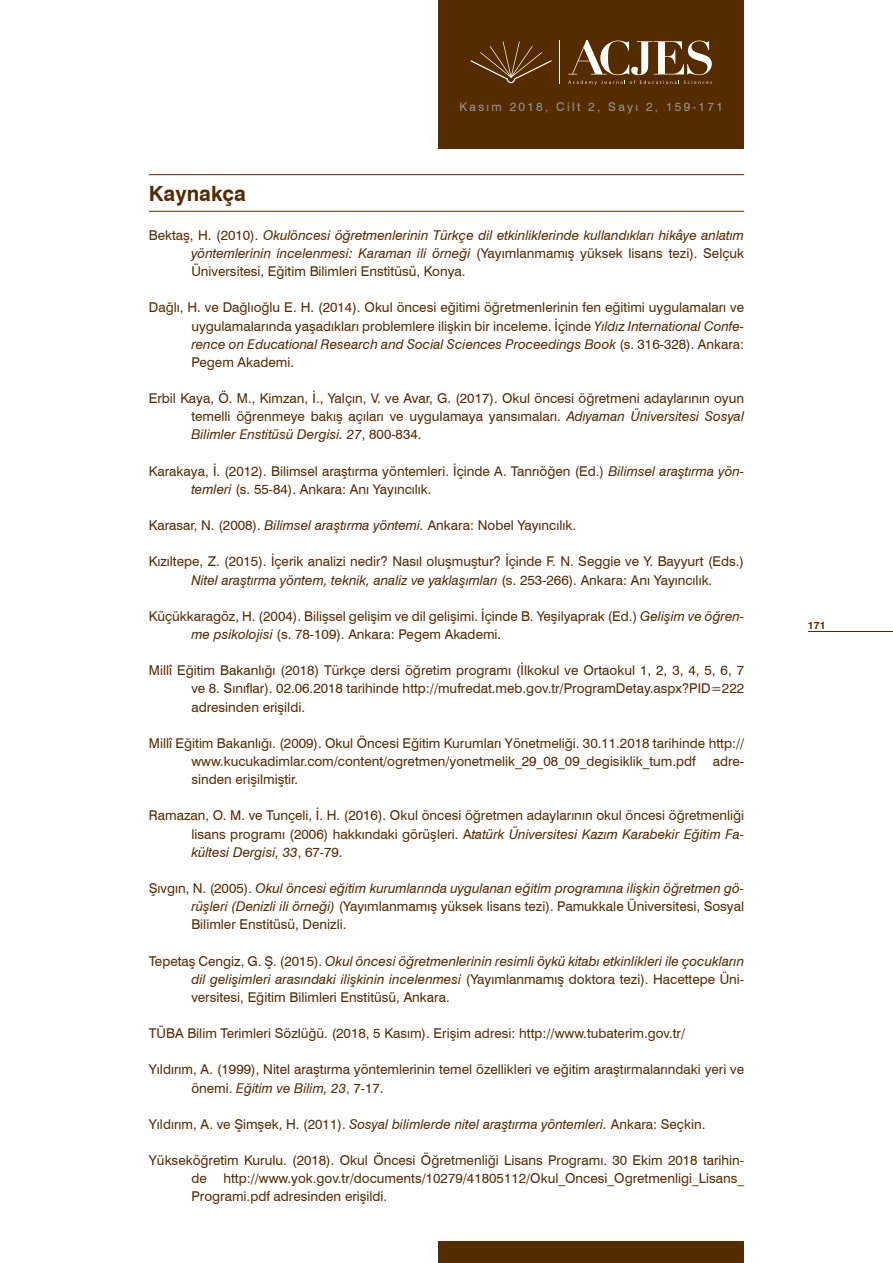
<style>
.page{position:relative;width:893px;height:1263px;background:#fff}
.page>*{position:absolute;margin:0;border:0;box-sizing:border-box;transform-origin:0 0}
.t1{font:700 21px "Swiss 721 BT";color:#552b00}
.t2{font:13.5px/18.1px "Swiss 721 BT";color:#552b00;text-align:justify}
.t3{font:italic 13.5px/18.1px "Swiss 721 BT";color:#552b00;text-align:justify}
.t4{font:12px "Swiss 721 BT";letter-spacing:.19em;color:#939598}
.t5{font:12px "Swiss 721 BT";letter-spacing:.21em;color:#939598}
.t6{font:700 10.5px "Swiss 721 BT";color:#552b00}
.s1{font-style:normal}
.s2{font-style:italic}
</style>
<div class="page">
<div style="left:438px;top:1242px;width:306px;height:21px;background:#552b00"></div>
<div style="left:438px;top:0;width:306px;height:149px;background:#552b00"></div>
<svg style="left:470px;top:41px;width:82px;height:43px"></svg>
<hr style="left:559px;top:40px;width:1px;height:44px;background:#fff">
<svg style="left:568px;top:40px;width:144px;height:45px"></svg>
<hr style="left:808px;top:631px;width:85px;height:1px;background:#552b00">
<hr style="left:149px;top:211px;width:595px;height:1px;background:#552b00">
<hr style="left:149px;top:174px;width:595px;height:1px;background:#552b00">
<p class="t4" style="left:460px;top:98px;width:265px">Kasım 2018, Cilt 2, Sayı 2, 159-171</p>
<p class="t5" style="left:472px;top:98px;width:240px">Eylül 2017, Cilt 1, Sayı 1, 1-20</p>
<h1 class="t1" style="left:149px;top:179px;width:99px">Kaynakça</h1>
<p class="t3" style="left:191px;top:226px;width:554px;text-indent:-43px"><span class="s1">Bektaş, H. (2010).</span> Okulöncesi öğretmenlerinin Türkçe dil etkinliklerinde kullandıkları hikâye anlatım yöntemlerinin incelenmesi: Karaman ili örneği <span class="s1">(Yayımlanmamış yüksek lisans tezi). Selçuk Üniversitesi, Eğitim Bilimleri Enstitüsü, Konya.</span></p>
<p class="t2" style="left:191px;top:298px;width:554px;text-indent:-43px">Dağlı, H. ve Dağlıoğlu E. H. (2014). Okul öncesi eğitimi öğretmenlerinin fen eğitimi uygulamaları ve uygulamalarında yaşadıkları problemlere ilişkin bir inceleme. İçinde <span class="s2">Yıldız International Confe&shy;rence on Educational Research and Social Sciences Proceedings Book</span> (s. 316-328). Ankara:<br>Pegem Akademi.</p>
<p class="t2" style="left:191px;top:389px;width:554px;text-indent:-43px">Erbil Kaya, Ö. M., Kimzan, İ., Yalçın, V. ve Avar, G. (2017). Okul öncesi öğretmeni adaylarının oyun temelli öğrenmeye bakış açıları ve uygulamaya yansımaları. <span class="s2">Adıyaman Üniversitesi Sosyal Bilimler Enstitüsü Dergisi. 27</span>, 800-834.</p>
<p class="t2" style="left:191px;top:461px;width:554px;text-indent:-43px">Karakaya, İ. (2012). Bilimsel araştırma yöntemleri. İçinde A. Tanrıöğen (Ed.) <span class="s2">Bilimsel araştırma yön&shy;temleri</span> (s. 55-84). Ankara: Anı Yayıncılık.</p>
<p class="t2" style="left:149px;top:516px;width:429px">Karasar, N. (2008). <span class="s2">Bilimsel araştırma yöntemi.</span> Ankara: Nobel Yayıncılık.</p>
<p class="t2" style="left:191px;top:552px;width:554px;text-indent:-43px">Kızıltepe, Z. (2015). İçerik analizi nedir? Nasıl oluşmuştur? İçinde F. N. Seggie ve Y. Bayyurt (Eds.)<br><span class="s2">Nitel araştırma yöntem, teknik, analiz ve yaklaşımları</span> (s. 253-266). Ankara: Anı Yayıncılık.</p>
<p class="t2" style="left:191px;top:606px;width:554px;text-indent:-43px">Küçükkaragöz, H. (2004). Bilişsel gelişim ve dil gelişimi. İçinde B. Yeşilyaprak (Ed.) <span class="s2">Gelişim ve öğren&shy;me psikolojisi</span> (s. 78-109). Ankara: Pegem Akademi.</p>
<p class="t2" style="left:191px;top:661px;width:554px;text-indent:-43px">Millî Eğitim Bakanlığı (2018) Türkçe dersi öğretim programı (İlkokul ve Ortaokul 1, 2, 3, 4, 5, 6, 7 ve 8. Sınıflar). 02.06.2018 tarihinde http://mufredat.meb.gov.tr/ProgramDetay.aspx?PID=222 adresinden erişildi.</p>
<p class="t2" style="left:149px;top:733px;width:597px;text-align:center">Millî Eğitim Bakanlığı. (2009). Okul Öncesi Eğitim Kurumları Yönetmeliği. 30.11.2018 tarihinde http:// www.kucukadimlar.com/content/ogretmen/yonetmelik_29_08_09_degisiklik_tum.pdf</p>
<p class="t2" style="left:713px;top:752px;width:33px">adre-</p>
<p class="t2" style="left:191px;top:770px;width:108px">sinden erişilmiştir.</p>
<p class="t2" style="left:191px;top:806px;width:554px;text-indent:-43px">Ramazan, O. M. ve Tunçeli, İ. H. (2016). Okul öncesi öğretmen adaylarının okul öncesi öğretmenliği lisans programı (2006) hakkındaki görüşleri. A<span class="s2">tatürk Üniversitesi Kazım Karabekir Eğitim Fa&shy;kültesi Dergisi, 33</span>, 67-79.</p>
<p class="t2" style="left:191px;top:879px;width:554px;text-indent:-43px">Şıvgın, N. (2005). <span class="s2">Okul öncesi eğitim kurumlarında uygulanan eğitim programına ilişkin öğretmen gö&shy;rüşleri (Denizli ili örneği)</span> (Yayımlanmamış yüksek lisans tezi). Pamukkale Üniversitesi, Sosyal Bilimler Enstitüsü, Denizli.</p>
<p class="t3" style="left:191px;top:951px;width:554px;text-indent:-43px"><span class="s1">Tepetaş Cengiz, G. Ş. (2015).</span> Okul öncesi öğretmenlerinin resimli öykü kitabı etkinlikleri ile çocukların dil gelişimleri arasındaki ilişkinin incelenmesi <span class="s1">(Yayımlanmamış doktora tezi). Hacettepe Üni&shy;versitesi, Eğitim Bilimleri Enstitüsü, Ankara.</span></p>
<p class="t2" style="left:149px;top:1024px;width:538px">TÜBA Bilim Terimleri Sözlüğü. (2018, 5 Kasım). Erişim adresi: http://www.tubaterim.gov.tr/</p>
<p class="t2" style="left:191px;top:1060px;width:554px;text-indent:-43px">Yıldırım, A. (1999), Nitel araştırma yöntemlerinin temel özellikleri ve eğitim araştırmalarındaki yeri ve önemi. <span class="s2">Eğitim ve Bilim, 23</span>, 7-17.</p>
<p class="t2" style="left:149px;top:1114px;width:558px">Yıldırım, A. ve Şimşek, H. (2011). <span class="s2">Sosyal bilimlerde nitel araştırma yöntemleri.</span> Ankara: Seçkin.</p>
<p class="t2" style="left:191px;top:1151px;width:554px;text-indent:-43px">Yükseköğretim Kurulu. (2018). Okul Öncesi Öğretmenliği Lisans Programı. 30 Ekim 2018 tarihin&shy;de http://www.yok.gov.tr/documents/10279/41805112/Okul_Oncesi_Ogretmenligi_Lisans_ Programi.pdf adresinden erişildi.</p>
<p class="t6" style="left:808px;top:618px;width:19px">171</p>
</div>
